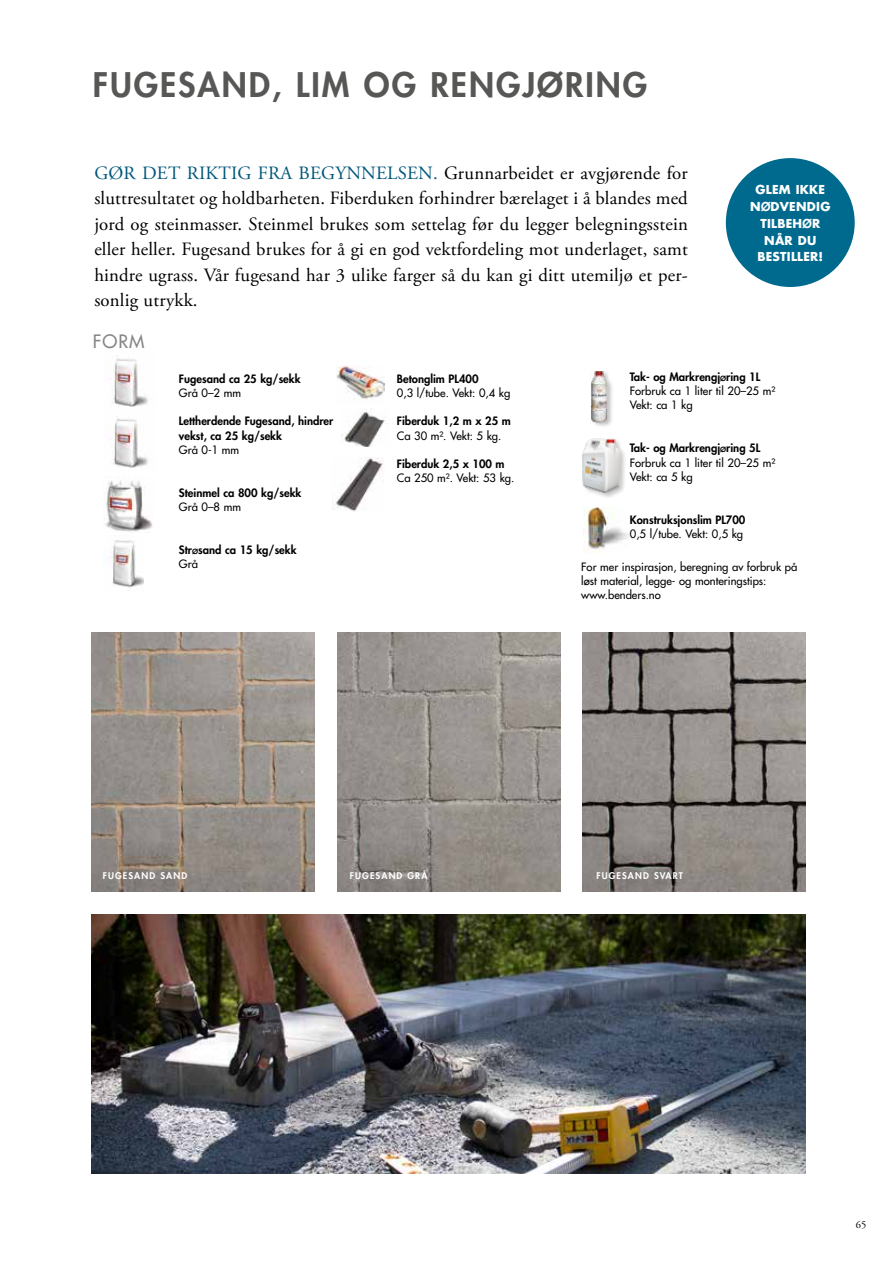
<style>
.page{position:relative;width:893px;height:1263px;background:#fff}
.page>*{position:absolute;margin:0;border:0;box-sizing:border-box;transform-origin:0 0}
.t1{font:800 33px "Futura Std";letter-spacing:.06em;color:#575756}
.t2{font:18.75px/25.5px "Adobe Garamond Pro";letter-spacing:.01em;color:#000;text-align:justify}
.t3{font:500 18px "Futura Std";color:#878787}
.t4{font:700 12px/16.8px "Futura Std";letter-spacing:.02em;color:#fff;text-align:center}
.t5{font:500 11.25px/14.2px "Futura Std";color:#000}
.t6{font:800 11.25px/14.2px "Futura Std";color:#000}
.t7{font:10.5px "Adobe Garamond Pro";color:#000}
.t8{font:800 9px "Futura Std";letter-spacing:.125em;color:#fff}
.s1{color:#00577c}
.s2{font-weight:800}
.s3{font-weight:500}
</style>
<div class="page">
<img style="left:103px;top:480px;width:50px;height:52px">
<img style="left:112px;top:358px;width:36px;height:110px">
<div style="left:590px;top:370px;width:24px;height:58px;background:#000;opacity:.25"></div>
<img style="left:590px;top:370px;width:17px;height:53px">
<div style="left:582px;top:437px;width:45px;height:62px;background:#000;opacity:.25"></div>
<img style="left:582px;top:437px;width:38px;height:56px">
<img style="left:91px;top:914px;width:715px;height:260px">
<img style="left:110px;top:540px;width:33px;height:48px">
<img style="left:336px;top:365px;width:49px;height:35px">
<div style="left:726px;top:158px;width:129px;height:129px;background:#006a8e;border-radius:50%"></div>
<img style="left:337px;top:632px;width:223px;height:259px">
<img style="left:91px;top:632px;width:223px;height:259px">
<img style="left:583px;top:633px;width:223px;height:258px">
<img style="left:341px;top:412px;width:46px;height:35px">
<img style="left:332px;top:458px;width:52px;height:53px">
<img style="left:583px;top:508px;width:46px;height:45px">
<h1 class="t1" style="left:93px;top:64px;width:556px">FUGESAND, LIM OG RENGJØRING</h1>
<p class="t2" style="left:94px;top:161px;width:595px"><span class="s1">GØR DET RIKTIG FRA BEGYNNELSEN.</span> Grunnarbeidet er avgjørende for sluttresultatet og holdbarheten. Fiberduken forhindrer bærelaget i å blandes med jord og steinmasser. Steinmel brukes som settelag før du legger belegningsstein eller heller. Fugesand brukes for å gi en god vektfordeling mot underlaget, samt hindre ugrass. Vår fugesand har 3 ulike farger så du kan gi ditt utemiljø et per&shy;sonlig utrykk.</p>
<p class="t3" style="left:93px;top:330px;width:53px">FORM</p>
<p class="t4" style="left:750px;top:181px;width:82px">GLEM IKKE<br>N<span class="s2">Ø</span>DVENDIG<br>TILBEH<span class="s2">Ø</span>R<br>NÅR DU<br>BESTILLER!</p>
<p class="t6" style="left:179px;top:371px;width:123px">Fugesand ca 25 kg/sekk</p>
<p class="t5" style="left:179px;top:386px;width:64px">Grå 0–2 mm</p>
<p class="t6" style="left:179px;top:414px;width:156px">Lettherdende Fugesand, hindrer vekst, ca 25 kg/sekk</p>
<p class="t5" style="left:179px;top:443px;width:62px">Grå 0-1 mm</p>
<p class="t6" style="left:179px;top:485px;width:124px">Steinmel ca 800 kg/sekk</p>
<p class="t5" style="left:179px;top:500px;width:64px">Grå 0–8 mm</p>
<p class="t6" style="left:179px;top:542px;width:119px">Str<span class="s3">ø</span>sand ca 15 kg/sekk<br><span class="s3">Grå</span></p>
<p class="t6" style="left:397px;top:371px;width:83px">Betonglim PL400</p>
<p class="t5" style="left:397px;top:386px;width:115px">0,3 l/tube. Vekt: 0,4 kg</p>
<p class="t6" style="left:397px;top:414px;width:115px">Fiberduk 1,2 m x 25 m</p>
<p class="t5" style="left:397px;top:428px;width:106px">Ca 30 m². Vekt: 5 kg.</p>
<p class="t6" style="left:397px;top:457px;width:109px">Fiberduk 2,5 x 100 m</p>
<p class="t5" style="left:397px;top:471px;width:119px">Ca 250 m². Vekt: 53 kg.</p>
<p class="t5" style="left:630px;top:370px;width:147px"><span class="s2">Tak- og Markrengj</span>ø<span class="s2">ring 1L<br></span>Forbruk ca 1 liter til 20–25 m²<br>Vekt: ca 1 kg</p>
<p class="t5" style="left:630px;top:441px;width:147px"><span class="s2">Tak- og Markrengj</span>ø<span class="s2">ring 5L<br></span>Forbruk ca 1 liter til 20–25 m²<br>Vekt: ca 5 kg</p>
<p class="t6" style="left:630px;top:512px;width:117px">Konstruksjonslim PL700</p>
<p class="t5" style="left:630px;top:526px;width:115px">0,5 l/tube. Vekt: 0,5 kg</p>
<p class="t5" style="left:581px;top:560px;width:217px">For mer inspirasjon, beregning av forbruk på løst material, legge- og monteringstips: www.benders.no</p>
<p class="t8" style="left:103px;top:870px;width:86px">FUGESAND SAND</p>
<p class="t8" style="left:350px;top:870px;width:79px">FUGESAND GRÅ</p>
<p class="t8" style="left:596px;top:870px;width:88px">FUGESAND SVART</p>
<p class="t8" style="left:104px;top:870px;width:79px">FUGESAND GRÅ</p>
<p class="t7" style="left:856px;top:1218px;width:12px">65</p>
</div>
